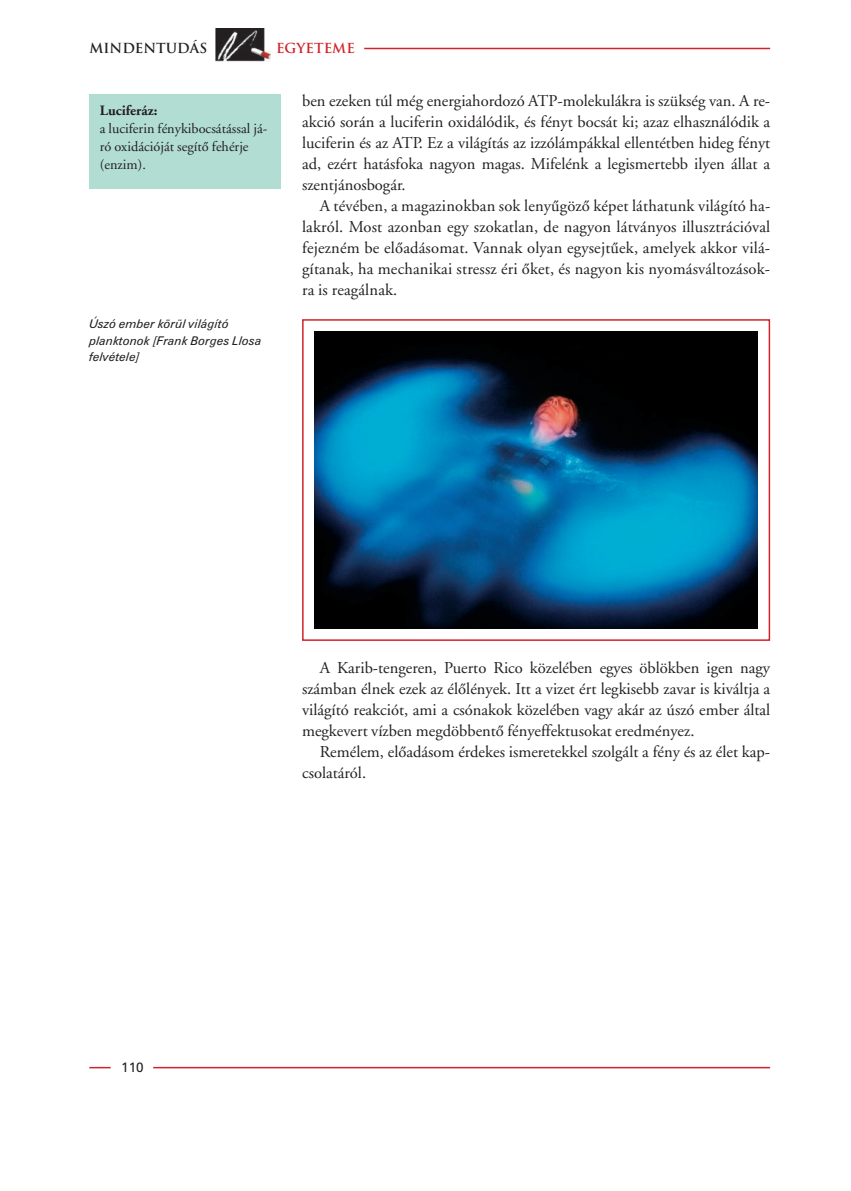
<style>
.page{position:relative;width:851px;height:1191px;background:#fff}
.page>*{position:absolute;margin:0;border:0;box-sizing:border-box;transform-origin:0 0}
.t1{font:16.5px/21px "Adobe Garamond HU Regular";color:#231f20;text-align:justify}
.t2{font:14.25px/18px "Adobe Garamond HU Regular";color:#231f20}
.t3{font:14.25px "Adobe Garamond HU Bold";color:#231f20}
.t4{font:13.5px "Trajan H Bold";color:#231f20}
.t5{font:13.5px "Trajan H Bold";color:#d1232a}
.t6{font:13.5px "Pfl Zurch";color:#231f20}
.t7{font:italic 12px/16.5px "Pfl Zurch";color:#231f20}
</style>
<div class="page">
<img style="left:216px;top:28px;width:54px;height:33px">
<hr style="left:364px;top:48px;width:406px;height:1px;background:#d1232a">
<hr style="left:89px;top:1066px;width:22px;height:2px;background:#d1232a">
<hr style="left:153px;top:1066px;width:617px;height:2px;background:#d1232a">
<div style="left:302px;top:319px;width:468px;height:322px;border:2px solid #d1232a"></div>
<img style="left:315px;top:332px;width:442px;height:296px">
<div style="left:89px;top:94px;width:192px;height:95px;background:#b1ddd3"></div>
<p class="t4" style="left:89px;top:41px;width:119px">MINDENTUDÁS</p>
<p class="t5" style="left:276px;top:41px;width:80px">EGYETEME</p>
<p class="t3" style="left:100px;top:105px;width:59px">Luciferáz:</p>
<p class="t2" style="left:100px;top:121px;width:169px">a luciferin fénykibocsátással já&shy;ró oxidációját segítô fehérje (enzim).</p>
<p class="t7" style="left:89px;top:316px;width:174px">Úszó ember körül világító planktonok [Frank Borges Llosa felvétele]</p>
<p class="t1" style="left:302px;top:91px;width:469px">ben ezeken túl még energiahordozó ATP-molekulákra is szükség van. A re&shy;akció során a luciferin oxidálódik, és fényt bocsát ki; azaz elhasználódik a luciferin és az ATP. Ez a világítás az izzólámpákkal ellentétben hideg fényt ad, ezért hatásfoka nagyon magas. Mifelénk a legismertebb ilyen állat a szentjánosbogár.</p>
<p class="t1" style="left:302px;top:197px;width:469px;text-indent:18px">A tévében, a magazinokban sok lenyûgözô képet láthatunk világító ha&shy;lakról. Most azonban egy szokatlan, de nagyon látványos illusztrációval fejezném be elôadásomat. Vannak olyan egysejtûek, amelyek akkor vilá&shy;gítanak, ha mechanikai stressz éri ôket, és nagyon kis nyomásváltozások&shy;ra is reagálnak.</p>
<p class="t6" style="left:121px;top:1059px;width:24px">110</p>
<p class="t1" style="left:302px;top:659px;width:469px;text-indent:18px">A Karib-tengeren, Puerto Rico közelében egyes öblökben igen nagy számban élnek ezek az élôlények. Itt a vizet ért legkisebb zavar is kiváltja a világító reakciót, ami a csónakok közelében vagy akár az úszó ember által megkevert vízben megdöbbentô fényeffektusokat eredményez.</p>
<p class="t1" style="left:302px;top:743px;width:469px;text-indent:18px">Remélem, elôadásom érdekes ismeretekkel szolgált a fény és az élet kap&shy;csolatáról.</p>
</div>
